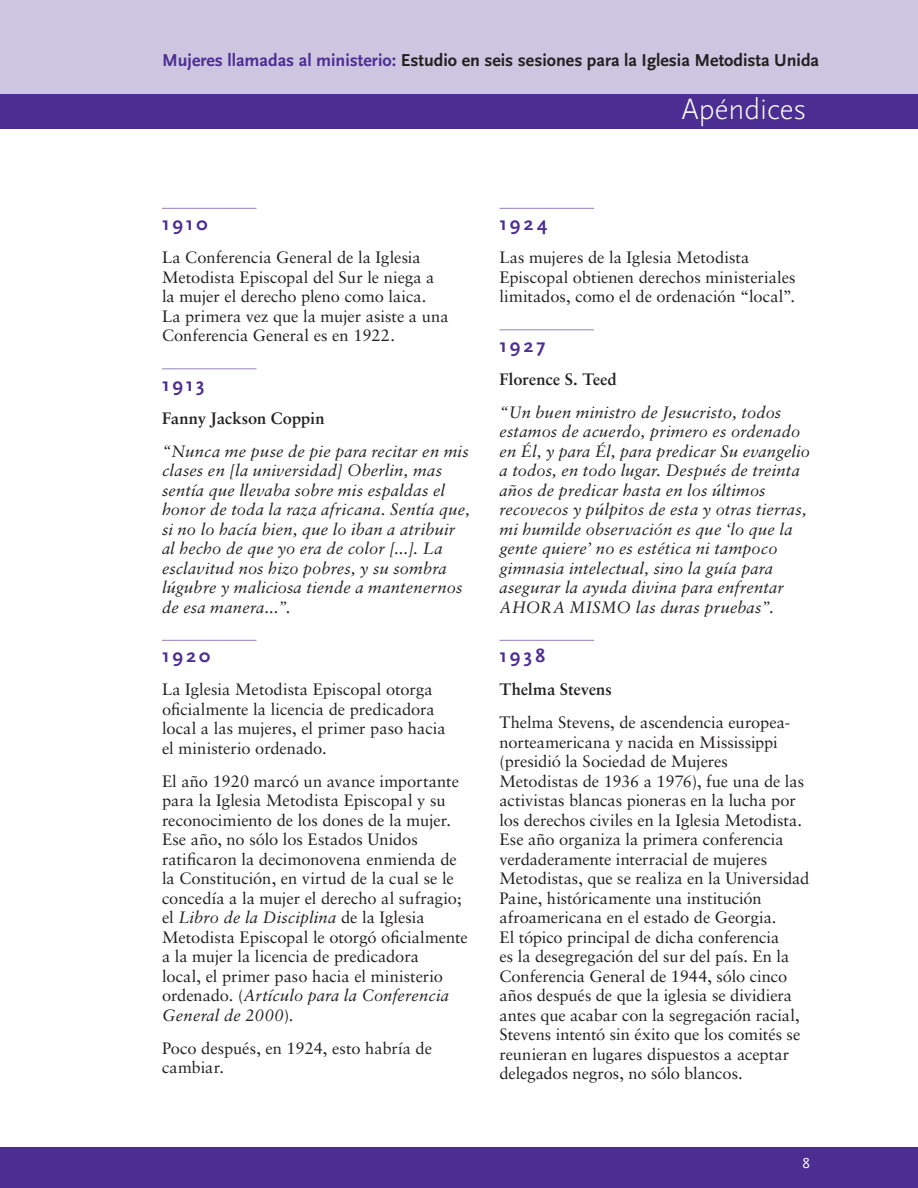
<style>
.page{position:relative;width:918px;height:1188px;background:#fff}
.page>*{position:absolute;margin:0;border:0;box-sizing:border-box;transform-origin:0 0}
.t1{font:300 30px "Scala Sans";color:#fff}
.Addendum_Date{font:700 19.5px "Scala Sans";letter-spacing:.15em;color:#4c2e92}
.t2{font:700 18px "Scala Sans";color:#231f20}
.Body_Text{font:16.5px/19.5px "Sabon";color:#231f20}
.Body_Text-2{font:italic 16.5px/19.5px "Sabon";letter-spacing:.01em;color:#231f20}
.Body_Text-3{font:700 16.5px "Sabon";color:#231f20}
.t3{font:15px "Scala Sans";color:#fff}
.s1{color:#4c2e92}
.s2{font-style:italic}
</style>
<div class="page">
<div style="left:0;top:94px;width:918px;height:35px;background:#4c2e92"></div>
<div style="left:0;top:0;width:918px;height:94px;background:#cec6e1"></div>
<div style="left:0;top:1148px;width:918px;height:40px;background:#4c2e92"></div>
<hr style="left:162px;top:208px;width:94px;height:1px;background:#9583bd">
<hr style="left:162px;top:368px;width:94px;height:1px;background:#9583bd">
<hr style="left:162px;top:640px;width:94px;height:1px;background:#9583bd">
<hr style="left:500px;top:208px;width:94px;height:1px;background:#9583bd">
<hr style="left:500px;top:329px;width:94px;height:1px;background:#9583bd">
<hr style="left:500px;top:640px;width:94px;height:1px;background:#9583bd">
<p class="t2" style="left:162px;top:50px;width:659px"><span class="s1">Mujeres llamadas al ministerio:</span> Estudio en seis sesiones para la Iglesia Metodista Unida</p>
<h1 class="t1" style="left:681px;top:93px;width:127px">Apéndices</h1>
<p class="Addendum_Date" style="left:162px;top:213px;width:47px">1910</p>
<p class="Body_Text" style="left:162px;top:248px;width:288px">La Conferencia General de la Iglesia Metodista Episcopal del Sur le niega a la mujer el derecho pleno como laica.<br>La primera vez que la mujer asiste a una Conferencia General es en 1922.</p>
<p class="Addendum_Date" style="left:162px;top:374px;width:44px">1913</p>
<p class="Body_Text-3" style="left:162px;top:408px;width:164px">Fanny Jackson Coppin</p>
<p class="Body_Text-2" style="left:162px;top:441px;width:309px">“Nunca me puse de pie para recitar en mis clases en [la universidad] Oberlin, mas sentía que llevaba sobre mis espaldas el honor de toda la raza africana. Sentía que, si no lo hacía bien, que lo iban a atribuir al hecho de que yo era de color [...]. La esclavitud nos hizo pobres, y su sombra lúgubre y maliciosa tiende a mantenernos de esa manera...”.</p>
<p class="Addendum_Date" style="left:162px;top:645px;width:50px">1920</p>
<p class="Body_Text" style="left:162px;top:680px;width:285px">La Iglesia Metodista Episcopal otorga oficialmente la licencia de predicadora local a las mujeres, el primer paso hacia el ministerio ordenado.</p>
<p class="Body_Text" style="left:162px;top:771px;width:307px">El año 1920 marcó un avance importante para la Iglesia Metodista Episcopal y su reconocimiento de los dones de la mujer.<br>Ese año, no sólo los Estados Unidos ratificaron la decimonovena enmienda de la Constitución, en virtud de la cual se le concedía a la mujer el derecho al sufragio; el <span class="s2">Libro de la Disciplina</span> de la Iglesia Metodista Episcopal le otorgó oficialmente a la mujer la licencia de predicadora<br>local, el primer paso hacia el ministerio ordenado. (<span class="s2">Artículo para la Conferencia General de 2000</span>).</p>
<p class="Body_Text" style="left:162px;top:1038px;width:272px">Poco después, en 1924, esto habría de cambiar.</p>
<p class="Addendum_Date" style="left:500px;top:213px;width:49px">1924</p>
<p class="Body_Text" style="left:500px;top:248px;width:298px">Las mujeres de la Iglesia Metodista<br>Episcopal obtienen derechos ministeriales limitados, como el de ordenación “local”.</p>
<p class="Addendum_Date" style="left:500px;top:335px;width:48px">1927</p>
<p class="Body_Text-3" style="left:500px;top:369px;width:119px">Florence S. Teed</p>
<p class="Body_Text-2" style="left:500px;top:402px;width:312px">“Un buen ministro de Jesucristo, todos estamos de acuerdo, primero es ordenado en Él, y para Él, para predicar Su evangelio a todos, en todo lugar. Después de treinta años de predicar hasta en los últimos recovecos y púlpitos de esta y otras tierras, mi humilde observación es que ‘lo que la gente quiere’ no es estética ni tampoco gimnasia intelectual, sino la guía para asegurar la ayuda divina para enfrentar AHORA MISMO las duras pruebas”.</p>
<p class="Addendum_Date" style="left:500px;top:645px;width:47px">1938</p>
<p class="Body_Text-3" style="left:500px;top:679px;width:114px">Thelma Stevens</p>
<p class="Body_Text" style="left:500px;top:713px;width:311px">Thelma Stevens, de ascendencia europea&shy;norteamericana y nacida en Mississippi (presidió la Sociedad de Mujeres Metodistas de 1936 a 1976), fue una de las activistas blancas pioneras en la lucha por los derechos civiles en la Iglesia Metodista.<br>Ese año organiza la primera conferencia verdaderamente interracial de mujeres Metodistas, que se realiza en la Universidad Paine, históricamente una institución afroamericana en el estado de Georgia.<br>El tópico principal de dicha conferencia<br>es la desegregación del sur del país. En la Conferencia General de 1944, sólo cinco años después de que la iglesia se dividiera antes que acabar con la segregación racial, Stevens intentó sin éxito que los comités se reunieran en lugares dispuestos a aceptar delegados negros, no sólo blancos.</p>
<p class="t3" style="left:803px;top:1155px;width:9px">8</p>
</div>
